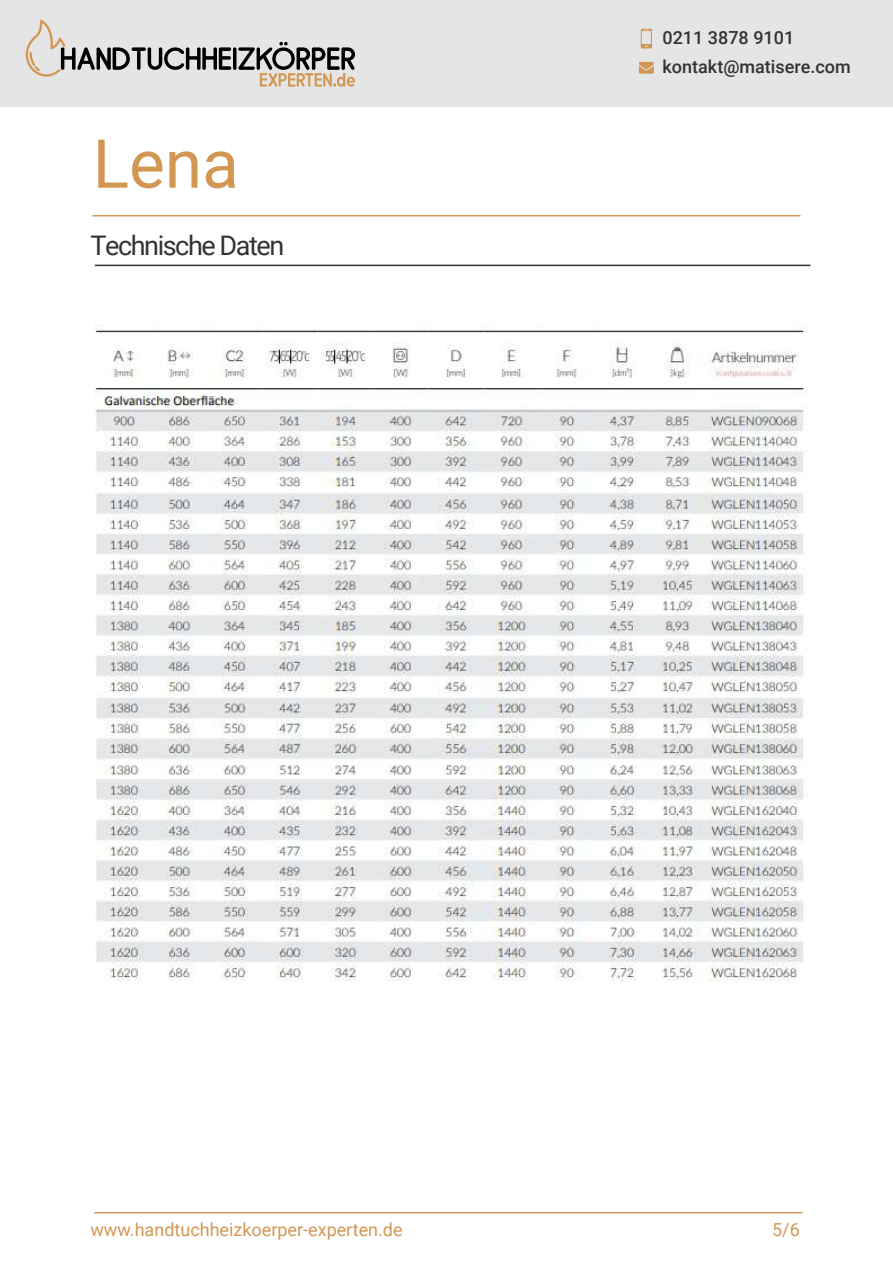
<style>
.page{position:relative;width:893px;height:1262px;background:#fff}
.page>*{position:absolute;margin:0;border:0;box-sizing:border-box;transform-origin:0 0}
.t1{font:67.5px "Roboto";color:#d39754}
.t2{font:27px "Roboto";letter-spacing:-.055em;color:#333}
.t3{font:18px "Roboto";color:#d39754}
.t4{font:500 18px/29.2px "Roboto";color:#333}
</style>
<div class="page">
<div style="left:0;top:0;width:892px;height:106px;background:#e6e5e5"></div>
<svg style="left:640px;top:29px;width:12px;height:19px"></svg>
<svg style="left:639px;top:62px;width:15px;height:12px"></svg>
<svg style="left:26px;top:20px;width:329px;height:67px"></svg>
<hr style="left:92px;top:215px;width:708px;height:1px;background:#d39754">
<hr style="left:94px;top:1212px;width:708px;height:1px;background:#d39754">
<hr style="left:95px;top:265px;width:715px;height:1px;background:#333">
<img style="left:95px;top:324px;width:713px;height:658px">
<h1 class="t1" style="left:93px;top:116px;width:148px">Lena</h1>
<h2 class="t2" style="left:90px;top:226px;width:195px">Technische Daten</h2>
<p class="t4" style="left:662px;top:22px;width:190px">0211 3878 9101 kontakt@matisere.com</p>
<p class="t3" style="left:90px;top:1216px;width:314px">www.handtuchheizkoerper-experten.de</p>
<p class="t3" style="left:772px;top:1216px;width:29px">5/6</p>
</div>
